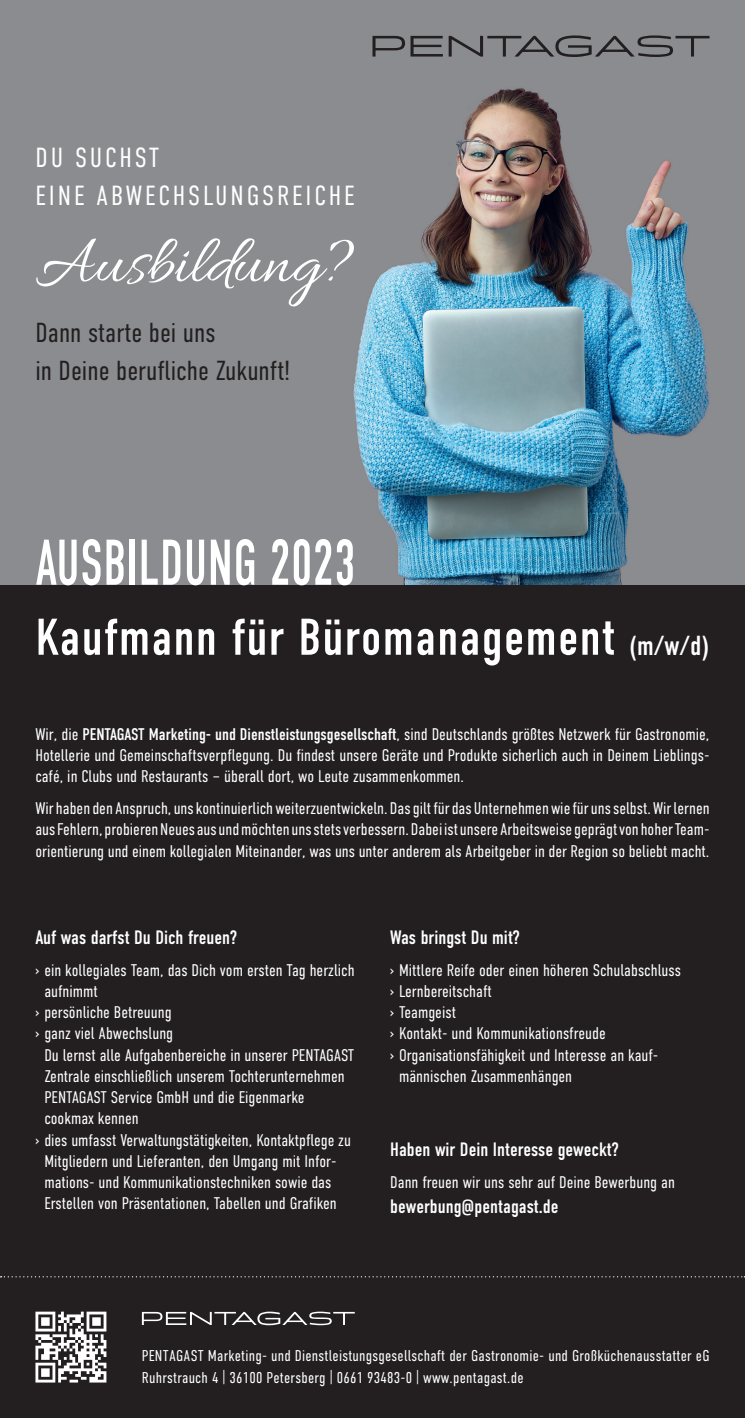
<style>
.page{position:relative;width:745px;height:1418px;background:#fff}
.page>*{position:absolute;margin:0;border:0;box-sizing:border-box;transform-origin:0 0}
.t1{font:70px "Allura";color:#fff}
.t2{font:64.38px "DIN Condensed";letter-spacing:.01em;color:#fff;scale:.8 1}
.t3{font:51.5px "DIN Condensed";letter-spacing:.025em;color:#fff}
.t4{font:300 27.5px/37.5px "DIN Condensed";color:#231f20}
.t5{font:27.5px/37.5px "DIN Condensed VF";letter-spacing:.105em;color:#fff}
.t6{font:19.38px "DIN Condensed";color:#fff}
.t7{font:300 16.88px/21.2px "DIN Condensed";color:#fff;text-align:justify}
.t8{font:300 15.62px/21.2px "DIN Condensed";letter-spacing:.015em;color:#fff}
.s1{font-size:27.5px}
.s2{font-weight:400}
</style>
<div class="page">
<div style="left:0;top:549px;width:744px;height:868px;background:#231f20"></div>
<img style="left:0;top:0;width:744px;height:585px">
<svg style="left:1px;top:1276px;width:743px;height:1px"></svg>
<svg style="left:372px;top:36px;width:70px;height:21px"></svg>
<svg style="left:448px;top:35px;width:261px;height:22px;background:#6f7072"></svg>
<svg style="left:35px;top:1311px;width:71px;height:71px"></svg>
<svg style="left:142px;top:1311px;width:212px;height:14px"></svg>
<h3 class="t5" style="left:36px;top:140px;width:320px">DU SUCHST<br>EINE ABWECHSLUNGSREICHE</h3>
<h1 class="t1" style="left:35px;top:224px;width:321px">Ausbildung?</h1>
<h3 class="t4" style="left:35px;top:314px;width:256px">Dann starte bei uns<br>in Deine berufliche Zukunft!</h3>
<h2 class="t2" style="left:36px;top:526px;width:401px">AUSBILDUNG 2023</h2>
<h3 class="t3" style="left:35px;top:608px;width:674px">Kaufmann für Büromanagement <span class="s1">(m/w/d)</span></h3>
<p class="t7" style="left:35px;top:723px;width:675px">Wir, die <span class="s2">PENTAGAST Marketing- und Dienstleistungsgesellschaft</span>, sind Deutschlands größtes Netzwerk für Gastronomie, Hotellerie und Gemeinschaftsverpflegung. Du findest unsere Geräte und Produkte sicherlich auch in Deinem Lieblings&shy;café, in Clubs und Restaurants – überall dort, wo Leute zusammenkommen.</p>
<p class="t7" style="left:35px;top:797px;width:675px">Wir haben den Anspruch, uns kontinuierlich weiterzuentwickeln. Das gilt für das Unternehmen wie für uns selbst. Wir lernen aus Fehlern, probieren Neues aus und möchten uns stets verbessern. Dabei ist unsere Arbeitsweise geprägt von hoher Team&shy;orientierung und einem kollegialen Miteinander, was uns unter anderem als Arbeitgeber in der Region so beliebt macht.</p>
<p class="t6" style="left:35px;top:926px;width:203px">Auf was darfst Du Dich freuen?</p>
<p class="t7" style="left:35px;top:959px;width:320px">› ein kollegiales Team, das Dich vom ersten Tag herzlich</p>
<p class="t7" style="left:44px;top:980px;width:55px">aufnimmt</p>
<p class="t7" style="left:35px;top:1001px;width:137px">› persönliche Betreuung</p>
<p class="t7" style="left:35px;top:1023px;width:139px">› ganz viel Abwechslung</p>
<p class="t7" style="left:44px;top:1044px;width:311px">Du lernst alle Aufgabenbereiche in unserer PENTAGAST</p>
<p class="t7" style="left:44px;top:1065px;width:302px">Zentrale einschließlich unserem Tochterunternehmen</p>
<p class="t7" style="left:44px;top:1086px;width:261px">PENTAGAST Service GmbH und die Eigenmarke</p>
<p class="t7" style="left:44px;top:1108px;width:96px">cookmax kennen</p>
<p class="t7" style="left:35px;top:1129px;width:317px">› dies umfasst Verwaltungstätigkeiten, Kontaktpflege zu</p>
<p class="t7" style="left:44px;top:1150px;width:293px">Mitgliedern und Lieferanten, den Umgang mit Infor-</p>
<p class="t7" style="left:44px;top:1171px;width:288px">mations- und Kommunikationstechniken sowie das</p>
<p class="t7" style="left:44px;top:1192px;width:294px">Erstellen von Präsentationen, Tabellen und Grafiken</p>
<p class="t6" style="left:390px;top:926px;width:131px">Was bringst Du mit?</p>
<p class="t7" style="left:390px;top:959px;width:292px">› Mittlere Reife oder einen höheren Schulabschluss</p>
<p class="t7" style="left:390px;top:980px;width:103px">› Lernbereitschaft</p>
<p class="t7" style="left:390px;top:1001px;width:67px">› Teamgeist</p>
<p class="t7" style="left:390px;top:1023px;width:217px">› Kontakt- und Kommunikationsfreude</p>
<p class="t7" style="left:390px;top:1044px;width:269px">› Organisationsfähigkeit und Interesse an kauf-</p>
<p class="t7" style="left:399px;top:1065px;width:174px">männischen Zusammenhängen</p>
<p class="t6" style="left:390px;top:1138px;width:230px">Haben wir Dein Interesse geweckt?</p>
<p class="t7" style="left:390px;top:1171px;width:286px">Dann freuen wir uns sehr auf Deine Bewerbung an</p>
<p class="t6" style="left:390px;top:1195px;width:170px">bewerbung@pentagast.de</p>
<p class="t8" style="left:142px;top:1345px;width:568px">PENTAGAST Marketing- und Dienstleistungsgesellschaft der Gastronomie- und Großküchenausstatter eG<br>Ruhrstrauch 4 | 36100 Petersberg | 0661 93483-0 | www.pentagast.de</p>
</div>
